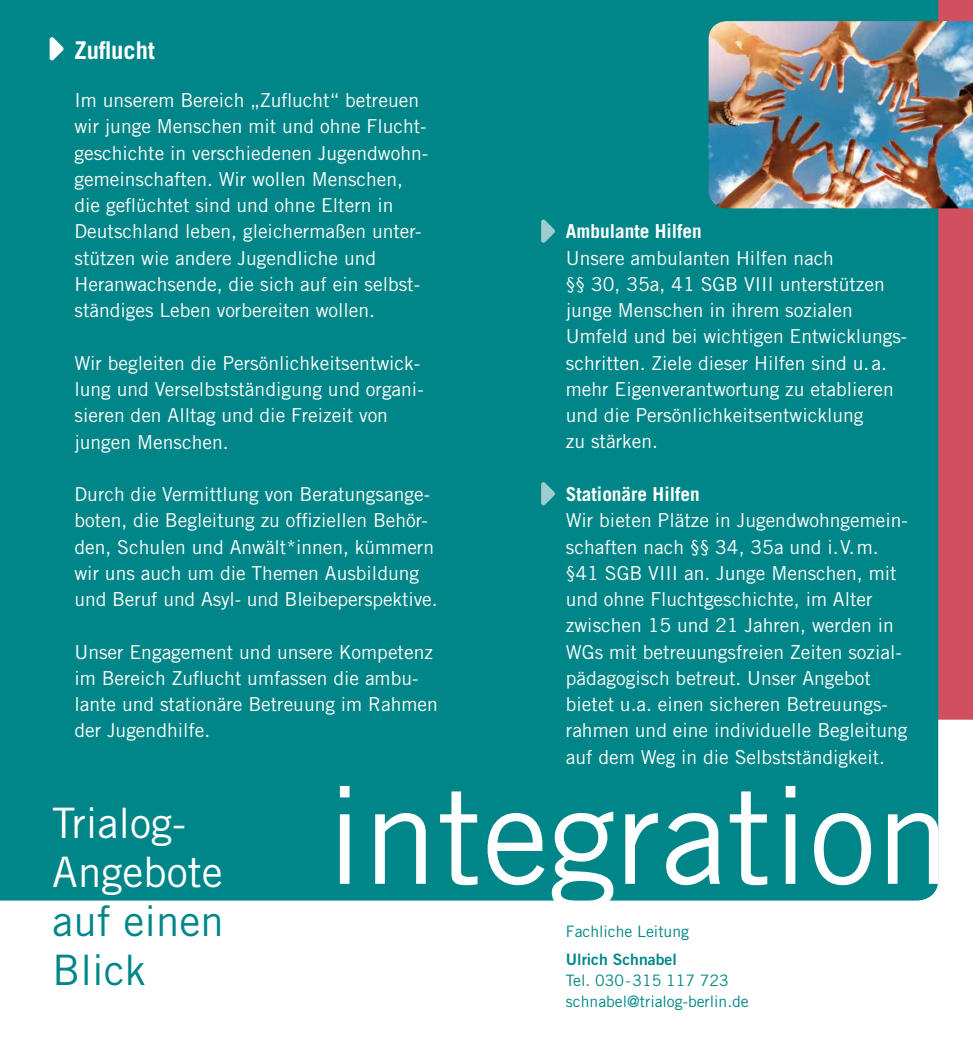
<style>
.page{position:relative;width:973px;height:1042px;background:#fff}
.page>*{position:absolute;margin:0;border:0;box-sizing:border-box;transform-origin:0 0}
.t1{font:42px/49px "Trade Gothic";color:#fff}
.t2{font:42px/49px "Trade Gothic";color:#008688}
.t3{font:700 24.5px "Trade Gothic";color:#fff}
.t4{font:19.25px/26.2px "Trade Gothic";color:#fff}
.t5{font:700 19.25px "Trade Gothic";color:#fff}
.t6{font:15.75px/21px "Trade Gothic";color:#008688}
.t7{font:15.75px "Trade Gothic Bold Two";color:#008688}
</style>
<div class="page">
<div style="left:938px;top:0;width:34px;height:719px;background:#d1505f"></div>
<div style="left:0;top:0;width:938px;height:900px;background:#008688"></div>
<img style="left:708px;top:21px;width:264px;height:187px">
<svg style="left:50px;top:37px;width:13px;height:23px"></svg>
<svg style="left:541px;top:220px;width:14px;height:23px"></svg>
<svg style="left:541px;top:482px;width:14px;height:23px"></svg>
<svg style="left:340px;top:786px;width:598px;height:115px;fill:#008688"></svg>
<p class="t3" style="left:74px;top:35px;width:82px">Zuflucht</p>
<p class="t4" style="left:74px;top:87px;width:355px">Im unserem Bereich „Zuflucht“ betreuen wir junge Menschen mit und ohne Flucht&shy;geschichte in verschiedenen Jugendwohn&shy;gemeinschaften. Wir wollen Menschen, die geflüchtet sind und ohne Eltern in Deutschland leben, gleichermaßen unter&shy;stützen wie andere Jugendliche und Heranwachsende, die sich auf ein selbst&shy;ständiges Leben vorbereiten wollen.</p>
<p class="t4" style="left:74px;top:349px;width:351px">Wir begleiten die Persönlichkeitsentwick&shy;lung und Verselbstständigung und organi&shy;sieren den Alltag und die Freizeit von jungen Menschen.</p>
<p class="t4" style="left:74px;top:481px;width:364px">Durch die Vermittlung von Beratungsange&shy;boten, die Begleitung zu offiziellen Behör&shy;den, Schulen und Anwält*innen, kümmern wir uns auch um die Themen Ausbildung und Beruf und Asyl- und Bleibeperspektive.</p>
<p class="t4" style="left:74px;top:638px;width:365px">Unser Engagement und unsere Kompetenz im Bereich Zuflucht umfassen die ambu&shy;lante und stationäre Betreuung im Rahmen der Jugendhilfe.</p>
<h1 class="t1" style="left:52px;top:798px;width:172px">Trialog-<br>Angebote</h1>
<h1 class="t2" style="left:52px;top:896px;width:173px">auf einen<br>Blick</h1>
<p class="t5" style="left:566px;top:220px;width:137px">Ambulante Hilfen</p>
<p class="t4" style="left:566px;top:244px;width:343px">Unsere ambulanten Hilfen nach<br>§§ 30, 35a, 41 SGB VIII unterstützen junge Menschen in ihrem sozialen Umfeld und bei wichtigen Entwicklungs&shy;schritten. Ziele dieser Hilfen sind u.a. mehr Eigenverantwortung zu etablieren und die Persönlichkeitsentwicklung<br>zu stärken.</p>
<p class="t5" style="left:566px;top:482px;width:135px">Stationäre Hilfen</p>
<p class="t4" style="left:566px;top:507px;width:343px">Wir bieten Plätze in Jugendwohngemein&shy;schaften nach §§ 34, 35a und i.V.m. §41 SGB VIII an. Junge Menschen, mit und ohne Fluchtgeschichte, im Alter zwischen 15 und 21 Jahren, werden in WGs mit betreuungsfreien Zeiten sozial&shy;pädagogisch betreut. Unser Angebot bietet u.a. einen sicheren Betreuungs&shy;rahmen und eine individuelle Begleitung auf dem Weg in die Selbstständigkeit.</p>
<p class="t6" style="left:566px;top:921px;width:124px">Fachliche Leitung</p>
<p class="t7" style="left:566px;top:950px;width:112px">Ulrich Schnabel</p>
<p class="t6" style="left:566px;top:970px;width:184px">Tel. 030-315 117 723 schnabel@trialog-berlin.de</p>
</div>
